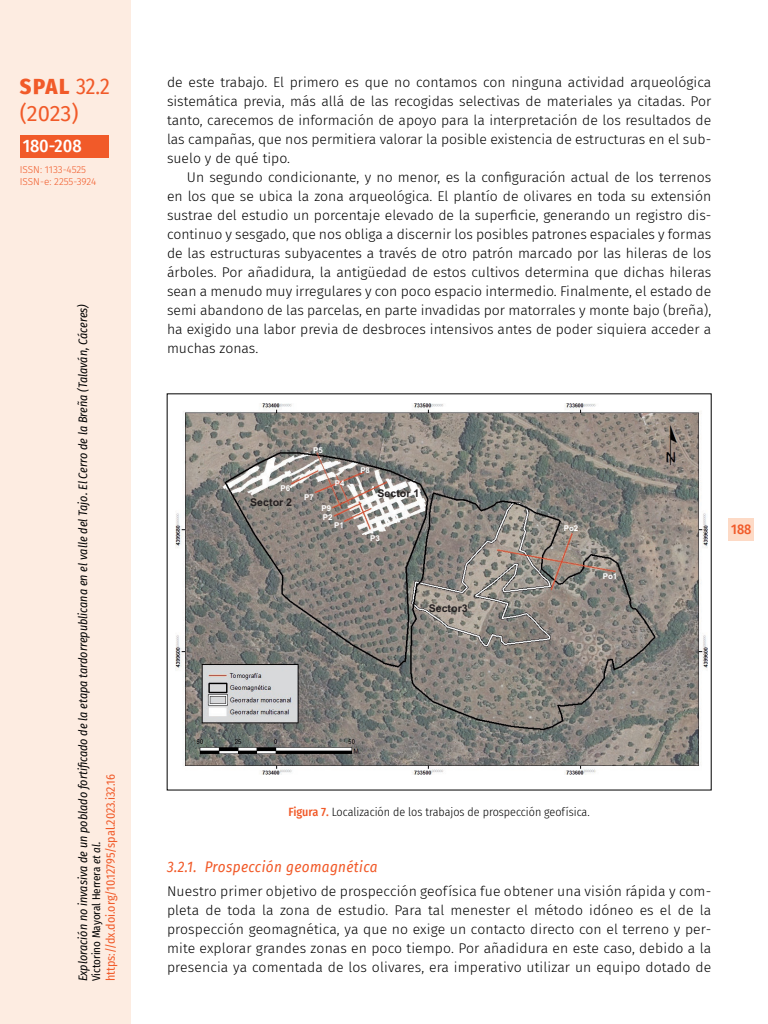
<style>
.page{position:relative;width:768px;height:1024px;background:#fff}
.page>*{position:absolute;margin:0;border:0;box-sizing:border-box;transform-origin:0 0}
.t1{font:800 22px "Fira Sans Condensed";color:#f15a29}
.t2{font:22px "Fira Sans";color:#f15a29}
.t3{font:500 18px "Fira Sans Condensed";color:#fff}
._42_enunciado_3_tras{font:italic 15px "Fira Sans Condensed";letter-spacing:.025em;color:#f15a29}
._00_bsc{font:300 14px/19px "Fira Sans";color:#000;text-align:justify}
._00_bsc_ss{font:300 14px/19px "Fira Sans";color:#000;text-align:justify}
.t4{font:500 14px "Fira Sans Condensed";color:#f15a29}
.t5{font:italic 12px "Fira Sans Condensed";color:#000}
._90_pie_foto{font:300 12px "Fira Sans Condensed";color:#000}
.t6{font:12px "Fira Sans Condensed";color:#f15a29}
.t7{font:11px "Fira Sans Condensed";color:#000}
.t8{font:700 10.6px "Arial";color:#231f20}
.t9{font:300 10px/12px "Fira Sans";letter-spacing:-.005em;color:#f15a29}
.t10{font:700 8px "Arial";color:#fff}
.s1{font-weight:400}
.s2{font-style:italic}
.s3{font-weight:500;color:#f15a29}
</style>
<div class="page">
<div style="left:728px;top:518px;width:26px;height:23px;background:#fddac6"></div>
<div style="left:0;top:0;width:130px;height:1024px;background:#fdece1"></div>
<div style="left:20px;top:135px;width:89px;height:23px;background:#f15a29"></div>
<img style="left:175px;top:404px;width:533px;height:371px">
<h1 class="t1" style="left:20px;top:68px;width:92px">SPAL <span class="s1">32.2</span></h1>
<h1 class="t2" style="left:20px;top:96px;width:60px">(2023)</h1>
<p class="t3" style="left:23px;top:132px;width:60px">180-208</p>
<p class="t9" style="left:20px;top:164px;width:78px">ISSN: 1133-4525<br>ISSN-e: 2255-3924</p>
<p class="t5" style="left:74px;top:981px;width:679px;rotate:-90deg">Exploración no invasiva de un poblado fortificado de la etapa tardorrepublicana en el valle del Tajo. El Cerro de la Breña (Talaván, Cáceres)</p>
<p class="t6" style="left:101px;top:981px;width:208px;rotate:-90deg">https://dx.doi.org/10.12795/spal.2023.i32.16</p>
<p class="t7" style="left:88px;top:981px;width:141px;rotate:-90deg">Victorino Mayoral Herrera <span class="s2">et al.</span></p>
<p class="_00_bsc_ss" style="left:167px;top:72px;width:546px">de este trabajo. El primero es que no contamos con ninguna actividad arqueológica sistemática previa, más allá de las recogidas selectivas de materiales ya citadas. Por tanto, carecemos de información de apoyo para la interpretación de los resultados de las campañas, que nos permitiera valorar la posible existencia de estructuras en el sub&shy;suelo y de qué tipo.</p>
<p class="_00_bsc" style="left:167px;top:167px;width:546px;text-indent:20px">Un segundo condicionante, y no menor, es la configuración actual de los terrenos en los que se ubica la zona arqueológica. El plantío de olivares en toda su extensión sustrae del estudio un porcentaje elevado de la superficie, generando un registro dis&shy;continuo y sesgado, que nos obliga a discernir los posibles patrones espaciales y formas de las estructuras subyacentes a través de otro patrón marcado por las hileras de los árboles. Por añadidura, la antigüedad de estos cultivos determina que dichas hileras sean a menudo muy irregulares y con poco espacio intermedio. Finalmente, el estado de semi abandono de las parcelas, en parte invadidas por matorrales y monte bajo (breña), ha exigido una labor previa de desbroces intensivos antes de poder siquiera acceder a muchas zonas.</p>
<p class="t10" style="left:280px;top:483px;width:11px">P6</p>
<p class="t8" style="left:250px;top:495px;width:44px">Sector 2</p>
<p class="t10" style="left:313px;top:444px;width:11px">P5</p>
<p class="t10" style="left:304px;top:492px;width:11px">P7</p>
<p class="t10" style="left:335px;top:477px;width:11px">P4</p>
<p class="t10" style="left:322px;top:502px;width:11px">P9</p>
<p class="t10" style="left:323px;top:512px;width:11px">P2</p>
<p class="t10" style="left:334px;top:520px;width:11px">P1</p>
<p class="t10" style="left:360px;top:464px;width:11px">P8</p>
<p class="t8" style="left:377px;top:486px;width:44px">Sector 1</p>
<p class="t10" style="left:370px;top:532px;width:11px">P3</p>
<p class="t8" style="left:429px;top:601px;width:41px">Sector3</p>
<p class="t10" style="left:564px;top:523px;width:16px">Po2</p>
<p class="t10" style="left:603px;top:571px;width:16px">Po1</p>
<p class="t4" style="left:731px;top:518px;width:22px">188</p>
<p class="_90_pie_foto" style="left:289px;top:803px;width:303px"><span class="s3">Figura 7.</span> Localización de los trabajos de prospección geofísica.</p>
<p class="_42_enunciado_3_tras" style="left:167px;top:855px;width:212px">3.2.1. Prospección geomagnética</p>
<p class="_00_bsc_ss" style="left:167px;top:882px;width:546px">Nuestro primer objetivo de prospección geofísica fue obtener una visión rápida y com&shy;pleta de toda la zona de estudio. Para tal menester el método idóneo es el de la prospección geomagnética, ya que no exige un contacto directo con el terreno y per&shy;mite explorar grandes zonas en poco tiempo. Por añadidura en este caso, debido a la presencia ya comentada de los olivares, era imperativo utilizar un equipo dotado de</p>
</div>
